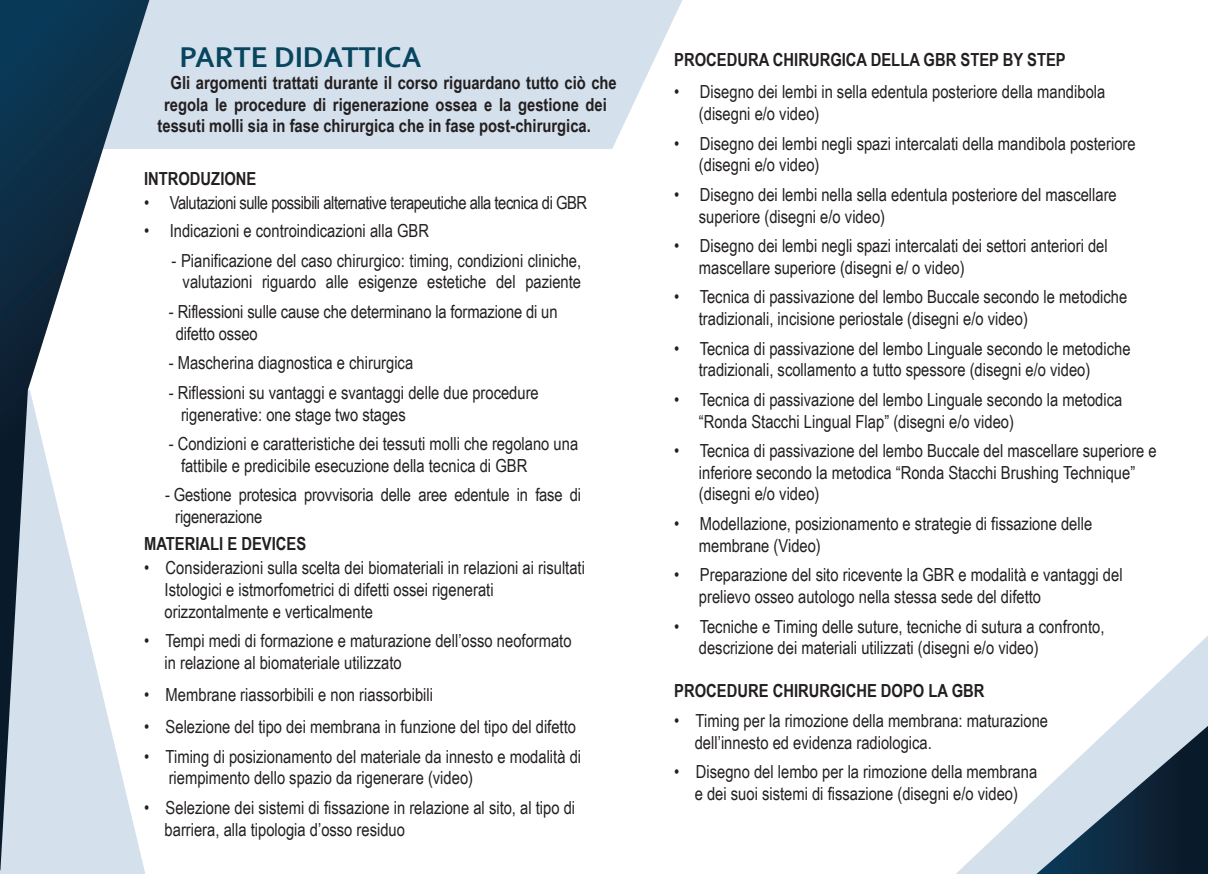
<style>
.page{position:relative;width:1208px;height:874px;background:#fff}
.page>*{position:absolute;margin:0;border:0;box-sizing:border-box;transform-origin:0 0}
.t1{font:700 30px "Corbel";color:#08455f}
.t2{font:18px/21.6px "Arial Narrow";color:#231f20}
.t3{font:700 18px "Arial Narrow";color:#231f20}
.t4{font:18px "Arial Narrow";letter-spacing:-.025em;color:#231f20}
</style>
<div class="page">
<div style="left:149px;top:0;width:533px;height:149px;background:#d4e0ec"></div>
<svg style="left:957px;top:636px;width:251px;height:237px"></svg>
<svg style="left:1036px;top:725px;width:172px;height:148px;background:#768695"></svg>
<svg style="left:0;top:0;width:149px;height:869px"></svg>
<h1 class="t1" style="left:179px;top:39px;width:243px">PARTE DIDATTICA</h1>
<p class="t3" style="left:171px;top:69px;width:448px">Gli argomenti trattati durante il corso riguardano tutto ciò che</p>
<p class="t3" style="left:164px;top:91px;width:444px">regola le procedure di rigenerazione ossea e la gestione dei</p>
<p class="t3" style="left:158px;top:112px;width:435px">tessuti molli sia in fase chirurgica che in fase post-chirurgica.</p>
<p class="t3" style="left:144px;top:165px;width:114px">INTRODUZIONE</p>
<p class="t4" style="left:144px;top:189px;width:445px">• Valutazioni sulle possibili alternative terapeutiche alla tecnica di GBR</p>
<p class="t2" style="left:144px;top:219px;width:286px">• Indicazioni e controindicazioni alla GBR</p>
<p class="t2" style="left:172px;top:249px;width:411px;text-align:right">- Pianificazione del caso chirurgico: timing, condizioni cliniche, valutazioni riguardo alle esigenze estetiche del paziente</p>
<p class="t2" style="left:176px;top:300px;width:383px;text-indent:-7px">- Riflessioni sulle cause che determinano la formazione di un difetto osseo</p>
<p class="t2" style="left:169px;top:351px;width:246px">- Mascherina diagnostica e chirurgica</p>
<p class="t2" style="left:181px;top:381px;width:359px;text-indent:-12px">- Riflessioni su vantaggi e svantaggi delle due procedure rigenerative: one stage two stages</p>
<p class="t2" style="left:181px;top:432px;width:399px;text-indent:-12px">- Condizioni e caratteristiche dei tessuti molli che regolano una fattibile e predicibile esecuzione della tecnica di GBR</p>
<p class="t2" style="left:175px;top:483px;width:407px;text-indent:-10px">- Gestione protesica provvisoria delle aree edentule in fase di rigenerazione</p>
<p class="t3" style="left:144px;top:530px;width:164px">MATERIALI E DEVICES</p>
<p class="t2" style="left:165px;top:556px;width:422px;text-indent:-21px">• Considerazioni sulla scelta dei biomateriali in relazioni ai risultati<br>Istologici e istmorfometrici di difetti ossei rigenerati orizzontalmente e verticalmente</p>
<p class="t2" style="left:165px;top:629px;width:408px;text-indent:-21px">• Tempi medi di formazione e maturazione dell’osso neoformato in relazione al biomateriale utilizzato</p>
<p class="t2" style="left:144px;top:682px;width:290px">• Membrane riassorbibili e non riassorbibili</p>
<p class="t2" style="left:144px;top:714px;width:433px">• Selezione del tipo dei membrana in funzione del tipo del difetto</p>
<p class="t2" style="left:169px;top:744px;width:414px;text-indent:-25px">• Timing di posizionamento del materiale da innesto e modalità di riempimento dello spazio da rigenerare (video)</p>
<p class="t2" style="left:165px;top:795px;width:412px;text-indent:-21px">• Selezione dei sistemi di fissazione in relazione al sito, al tipo di barriera, alla tipologia d’osso residuo</p>
<p class="t3" style="left:674px;top:46px;width:393px">PROCEDURA CHIRURGICA DELLA GBR STEP BY STEP</p>
<p class="t2" style="left:699px;top:81px;width:408px;text-indent:-25px">• Disegno dei lembi in sella edentula posteriore della mandibola (disegni e/o video)</p>
<p class="t2" style="left:699px;top:132px;width:438px;text-indent:-25px">• Disegno dei lembi negli spazi intercalati della mandibola posteriore (disegni e/o video)</p>
<p class="t2" style="left:699px;top:183px;width:419px;text-indent:-25px">• Disegno dei lembi nella sella edentula posteriore del mascellare superiore (disegni e/o video)</p>
<p class="t2" style="left:699px;top:234px;width:410px;text-indent:-25px">• Disegno dei lembi negli spazi intercalati dei settori anteriori del mascellare superiore (disegni e/ o video)</p>
<p class="t2" style="left:699px;top:285px;width:430px;text-indent:-25px">• Tecnica di passivazione del lembo Buccale secondo le metodiche tradizionali, incisione periostale (disegni e/o video)</p>
<p class="t2" style="left:699px;top:337px;width:433px;text-indent:-25px">• Tecnica di passivazione del lembo Linguale secondo le metodiche tradizionali, scollamento a tutto spessore (disegni e/o video)</p>
<p class="t2" style="left:699px;top:388px;width:425px;text-indent:-25px">• Tecnica di passivazione del lembo Linguale secondo la metodica “Ronda Stacchi Lingual Flap” (disegni e/o video)</p>
<p class="t2" style="left:699px;top:439px;width:459px;text-indent:-25px">• Tecnica di passivazione del lembo Buccale del mascellare superiore e inferiore secondo la metodica “Ronda Stacchi Brushing Technique” (disegni e/o video)</p>
<p class="t2" style="left:699px;top:512px;width:395px;text-indent:-25px">• Modellazione, posizionamento e strategie di fissazione delle membrane (Video)</p>
<p class="t2" style="left:699px;top:563px;width:425px;text-indent:-25px">• Preparazione del sito ricevente la GBR e modalità e vantaggi del prelievo osseo autologo nella stessa sede del difetto</p>
<p class="t2" style="left:699px;top:614px;width:407px;text-indent:-25px">• Tecniche e Timing delle suture, tecniche di sutura a confronto, descrizione dei materiali utilizzati (disegni e/o video)</p>
<p class="t3" style="left:674px;top:677px;width:312px">PROCEDURE CHIRURGICHE DOPO LA GBR</p>
<p class="t2" style="left:695px;top:708px;width:355px;text-indent:-21px">• Timing per la rimozione della membrana: maturazione dell’innesto ed evidenza radiologica.</p>
<p class="t2" style="left:674px;top:760px;width:364px;text-align:center">• Disegno del lembo per la rimozione della membrana e dei suoi sistemi di fissazione (disegni e/o video)</p>
</div>
